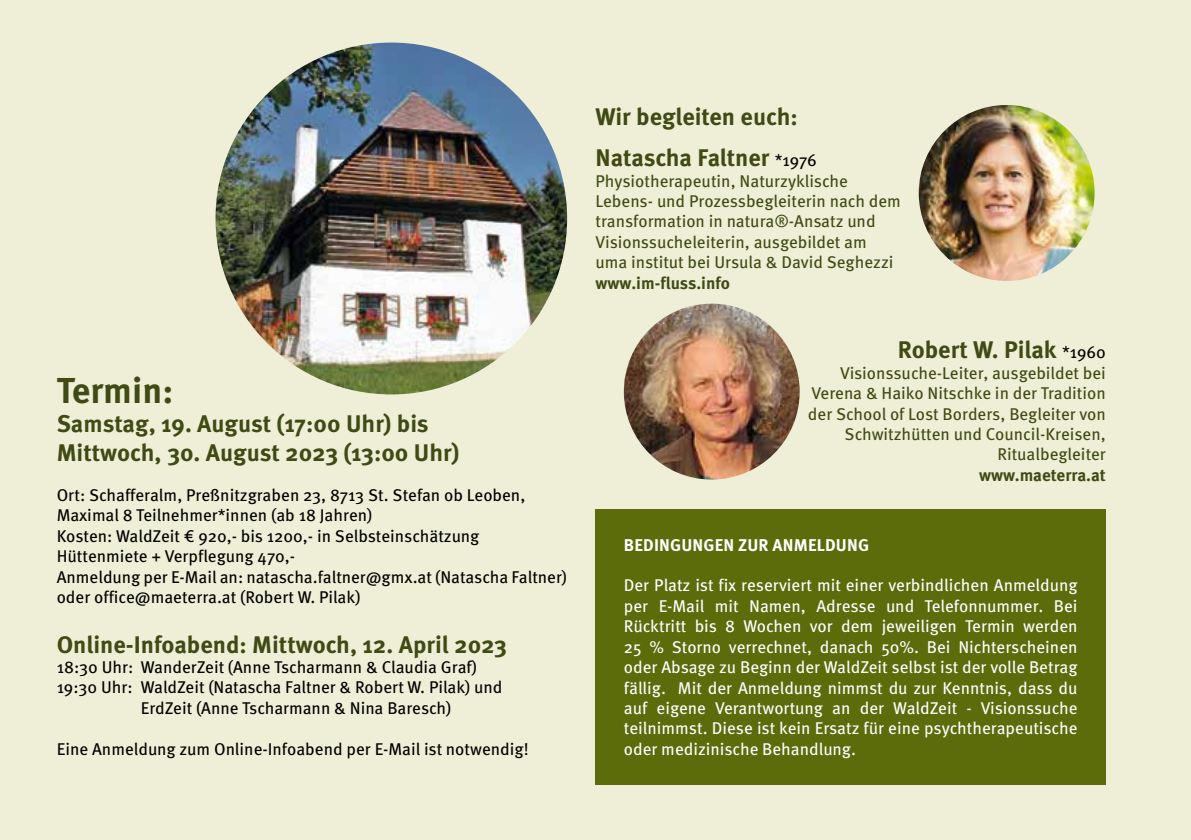
<style>
.page{position:relative;width:1191px;height:840px;background:#fff}
.page>*{position:absolute;margin:0;border:0;box-sizing:border-box;transform-origin:0 0}
.t1{font:700 36px "Meta OT";color:#3f4a14}
.t2{font:700 24px/28.8px "Meta OT";color:#3f4a14}
.t3{font:17px/20.4px "Meta OT";color:#000}
.t4{font:17px/20.4px "Meta OT";color:#fff;text-align:justify}
.t5{font:17px/20.4px "Meta OT";color:#3f4a14}
.t6{font:700 17px "Meta OT";color:#3f4a14}
.t7{font:700 17px "Meta OT";letter-spacing:.01em;color:#fff}
.s1{font-weight:400;font-size:17px;color:#000}
</style>
<div class="page">
<div style="left:0;top:0;width:1191px;height:839px;background:#eeefd6"></div>
<img style="left:215px;top:43px;width:352px;height:351px;border-radius:176px">
<img style="left:918px;top:105px;width:176px;height:176px;border-radius:88px">
<img style="left:624px;top:303px;width:175px;height:176px;border-radius:88px">
<div style="left:595px;top:509px;width:511px;height:274px;background:#5c6c0b"></div>
<h1 class="t1" style="left:57px;top:368px;width:118px">Termin:</h1>
<h2 class="t2" style="left:57px;top:409px;width:404px">Samstag, 19. August (17:00 Uhr) bis<br>Mittwoch, 30. August 2023 (13:00 Uhr)</h2>
<p class="t3" style="left:57px;top:484px;width:512px">Ort: Schafferalm, Preßnitzgraben 23, 8713 St. Stefan ob Leoben, Maximal 8 Teilnehmer*innen (ab 18 Jahren)<br>Kosten: WaldZeit € 920,- bis 1200,- in Selbsteinschätzung Hüttenmiete + Verpflegung 470,-<br>Anmeldung per E-Mail an: natascha.faltner@gmx.at (Natascha Faltner) oder office@maeterra.at (Robert W. Pilak)</p>
<h2 class="t2" style="left:57px;top:630px;width:452px">Online-Infoabend: Mittwoch, 12. April 2023</h2>
<p class="t3" style="left:57px;top:656px;width:422px">18:30 Uhr: WanderZeit (Anne Tscharmann &amp; Claudia Graf)</p>
<p class="t3" style="left:57px;top:677px;width:447px">19:30 Uhr: WaldZeit (Natascha Faltner &amp; Robert W. Pilak) und</p>
<p class="t3" style="left:141px;top:697px;width:312px">ErdZeit (Anne Tscharmann &amp; Nina Baresch)</p>
<p class="t3" style="left:57px;top:738px;width:473px">Eine Anmeldung zum Online-Infoabend per E-Mail ist notwendig!</p>
<h2 class="t2" style="left:595px;top:96px;width:223px;line-height:41px">Wir begleiten euch:<br>Natascha Faltner <span class="s1">*1976</span></h2>
<p class="t5" style="left:595px;top:170px;width:307px">Physiotherapeutin, Naturzyklische Lebens- und Prozessbegleiterin nach dem transformation in natura®-Ansatz und Visionssucheleiterin, ausgebildet am uma institut bei Ursula &amp; David Seghezzi</p>
<p class="t6" style="left:595px;top:272px;width:136px">www.im-fluss.info</p>
<h2 class="t2" style="left:898px;top:335px;width:209px">Robert W. Pilak <span class="s1">*1960</span></h2>
<p class="t5" style="left:808px;top:362px;width:299px;text-align:right">Visionssuche-Leiter, ausgebildet bei Verena &amp; Haiko Nitschke in der Tradition der School of Lost Borders, Begleiter von Schwitzhütten und Council-Kreisen, Ritualbegleiter</p>
<p class="t6" style="left:979px;top:464px;width:128px">www.maeterra.at</p>
<p class="t7" style="left:624px;top:533px;width:247px">BEDINGUNGEN ZUR ANMELDUNG</p>
<p class="t4" style="left:624px;top:575px;width:455px">Der Platz ist fix reserviert mit einer verbindlichen Anmeldung per E-Mail mit Namen, Adresse und Telefonnummer. Bei Rücktritt bis 8 Wochen vor dem jeweiligen Termin werden 25 % Storno verrechnet, danach 50%. Bei Nichterscheinen oder Absage zu Beginn der WaldZeit selbst ist der volle Betrag fällig. Mit der Anmeldung nimmst du zur Kenntnis, dass du auf eigene Verantwortung an der WaldZeit - Visionssuche teilnimmst. Diese ist kein Ersatz für eine psychtherapeutische oder medizinische Behandlung.</p>
</div>
